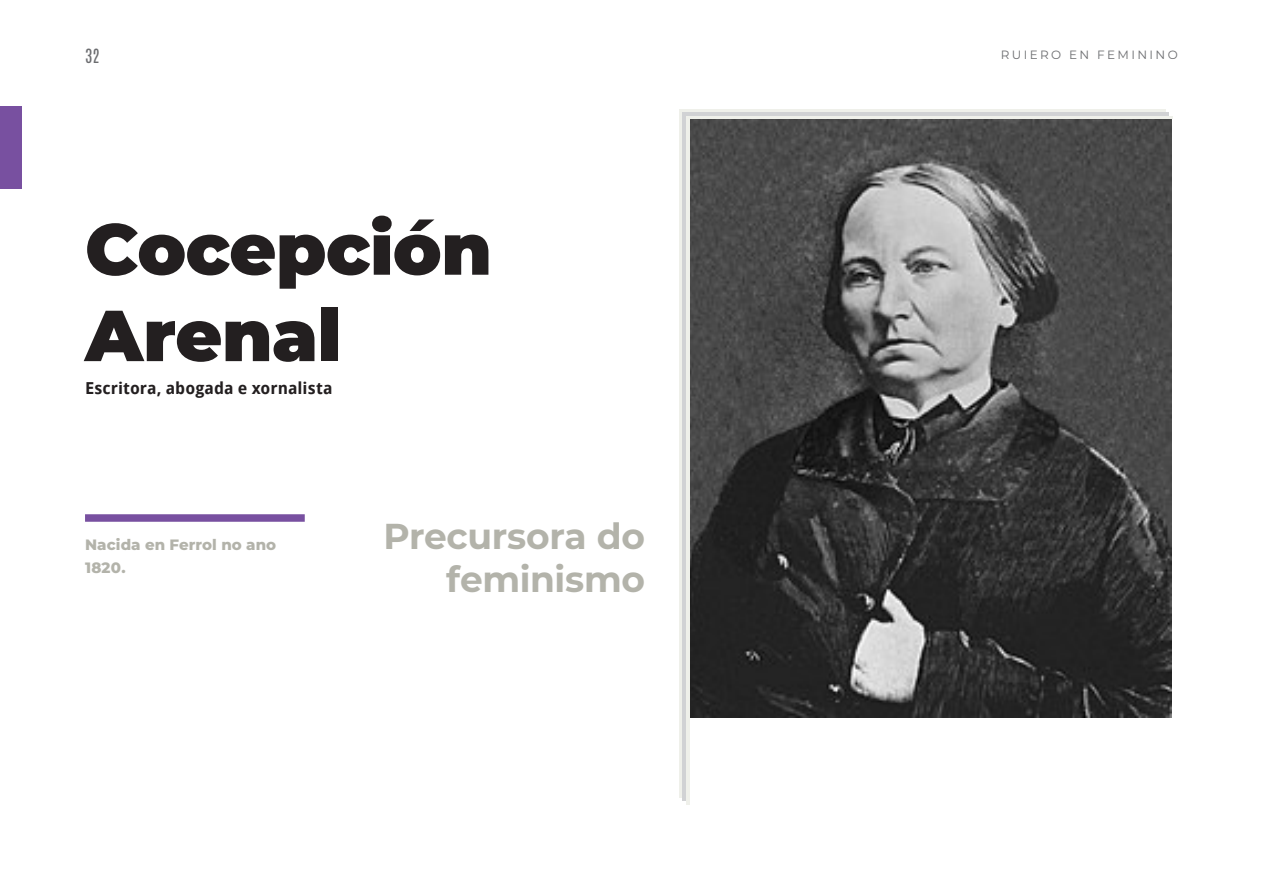
<style>
.page{position:relative;width:1263px;height:893px;background:#fff}
.page>*{position:absolute;margin:0;border:0;box-sizing:border-box;transform-origin:0 0}
.Title_Level_01_48pts{font:900 72px "Montserrat";letter-spacing:-.005em;color:#231f20}
.Box_04_Right{font:700 36px/43.2px "Montserrat";letter-spacing:-.01em;color:#b3b3aa;text-align:right}
.Sub_Level_01{font:700 16.5px "Droid Sans";letter-spacing:.005em;color:#231f20}
.t1{font:16.5px "Antonio";color:#6c6d70}
.Bold_02{font:800 15px/22.5px "Montserrat";letter-spacing:.005em;color:#b3b3aa}
.t2{font:12px "Montserrat";letter-spacing:.2em;color:#6c6d70}
</style>
<div class="page">
<img style="left:690px;top:120px;width:482px;height:597px">
<div style="left:0;top:106px;width:21px;height:83px;background:#7850a0"></div>
<div style="left:85px;top:514px;width:220px;height:8px;background:#7850a0"></div>
<p class="t1" style="left:85px;top:43px;width:16px">32</p>
<p class="t2" style="left:1001px;top:46px;width:179px">RUIERO EN FEMININO</p>
<p class="Title_Level_01_48pts" style="left:85px;top:195px;width:408px">Cocepción</p>
<p class="Title_Level_01_48pts" style="left:85px;top:281px;width:258px">Arenal</p>
<p class="Sub_Level_01" style="left:85px;top:377px;width:249px">Escritora, abogada e xornalista</p>
<p class="Bold_02" style="left:85px;top:533px;width:193px">Nacida en Ferrol no ano<br>1820.</p>
<p class="Box_04_Right" style="left:383px;top:513px;width:263px">Precursora do feminismo</p>
</div>
